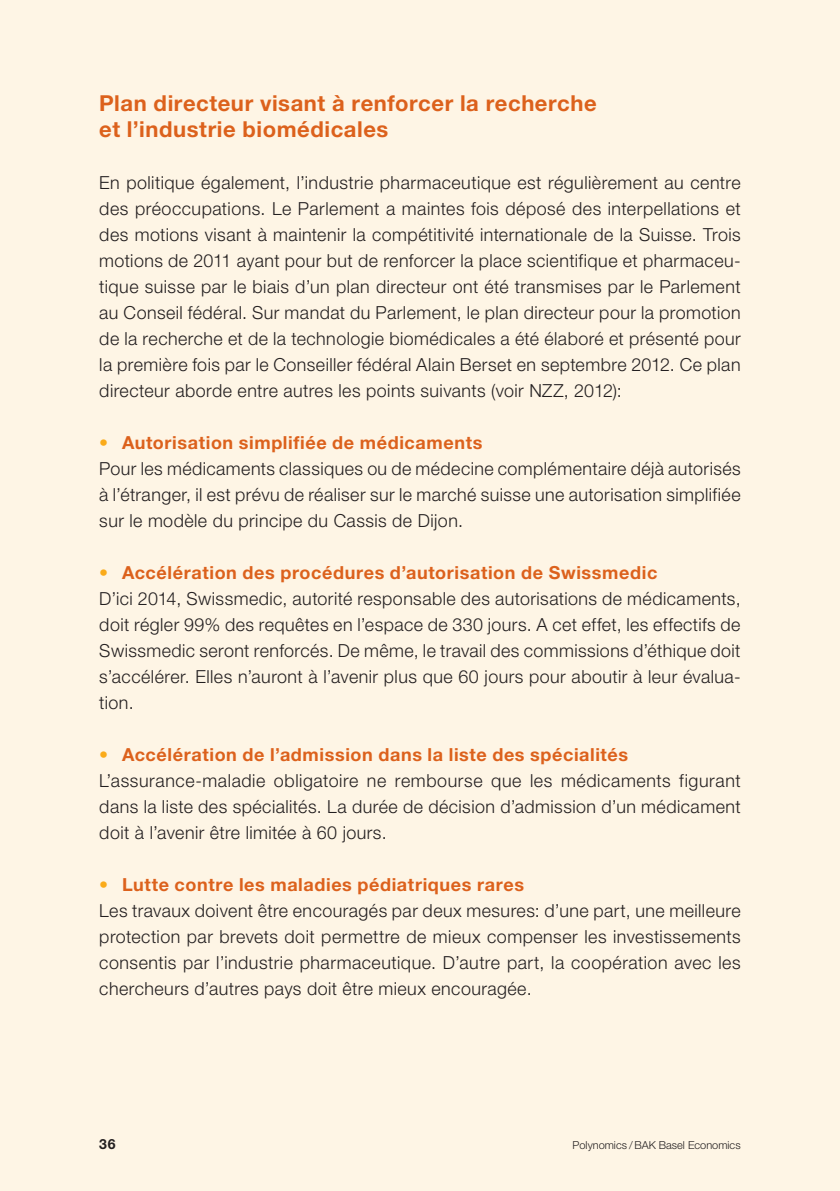
<style>
.page{position:relative;width:840px;height:1191px;background:#fff}
.page>*{position:absolute;margin:0;border:0;box-sizing:border-box;transform-origin:0 0}
.t1{font:700 22px/26px "Helvetica Neue";letter-spacing:.025em;color:#dc611c}
.t2{font:300 18px/26px "Helvetica Neue";letter-spacing:.025em;color:#231f20}
.t3{font:700 14px "Helvetica Neue";color:#231f20}
.t4{font:300 11px "Helvetica Neue";color:#231f20}
.s1{color:#faab1a}
.s2{font-weight:700;color:#dc611c}
</style>
<div class="page">
<div style="left:0;top:0;width:839px;height:1191px;background:#fef5e5"></div>
<p class="t1" style="left:99px;top:90px;width:498px">Plan directeur visant à renforcer la recherche et l’industrie biomédicales</p>
<p class="t2" style="left:99px;top:169px;width:642px;text-align:justify">En politique également, l’industrie pharmaceutique est régulièrement au centre des préoccupations. Le Parlement a maintes fois déposé des interpellations et des motions visant à maintenir la compétitivité internationale de la Suisse. Trois motions de 2011 ayant pour but de renforcer la place scientifique et pharmaceu&shy;tique suisse par le biais d’un plan directeur ont été transmises par le Parlement au Conseil fédéral. Sur mandat du Parlement, le plan directeur pour la promotion de la recherche et de la technologie biomédicales a été élaboré et présenté pour la première fois par le Conseiller fédéral Alain Berset en septembre 2012. Ce plan directeur aborde entre autres les points suivants (voir NZZ, 2012):</p>
<p class="t2" style="left:99px;top:429px;width:642px"><span class="s1">•</span> <span class="s2">Autorisation simplifiée de médicaments<br></span>Pour les médicaments classiques ou de médecine complémentaire déjà autorisés à l’étranger, il est prévu de réaliser sur le marché suisse une autorisation simplifiée sur le modèle du principe du Cassis de Dijon.</p>
<p class="t2" style="left:99px;top:559px;width:642px"><span class="s1">•</span> <span class="s2">Accélération des procédures d’autorisation de Swissmedic<br></span>D’ici 2014, Swissmedic, autorité responsable des autorisations de médicaments, doit régler 99% des requêtes en l’espace de 330 jours. A cet effet, les effectifs de Swissmedic seront renforcés. De même, le travail des commissions d’éthique doit s’accélérer. Elles n’auront à l’avenir plus que 60 jours pour aboutir à leur évalua&shy;tion.</p>
<p class="t2" style="left:99px;top:741px;width:642px"><span class="s1">•</span> <span class="s2">Accélération de l’admission dans la liste des spécialités </span>L’assurance-maladie obligatoire ne rembourse que les médicaments figurant dans la liste des spécialités. La durée de décision d’admission d’un médicament doit à l’avenir être limitée à 60 jours.</p>
<p class="t2" style="left:99px;top:871px;width:642px"><span class="s1">•</span> <span class="s2">Lutte contre les maladies pédiatriques rares<br></span>Les travaux doivent être encouragés par deux mesures: d’une part, une meilleure protection par brevets doit permettre de mieux compenser les investissements consentis par l’industrie pharmaceutique. D’autre part, la coopération avec les chercheurs d’autres pays doit être mieux encouragée.</p>
<p class="t3" style="left:99px;top:1135px;width:18px">36</p>
<p class="t4" style="left:572px;top:1138px;width:169px">Polynomics / BAK Basel Economics</p>
</div>
